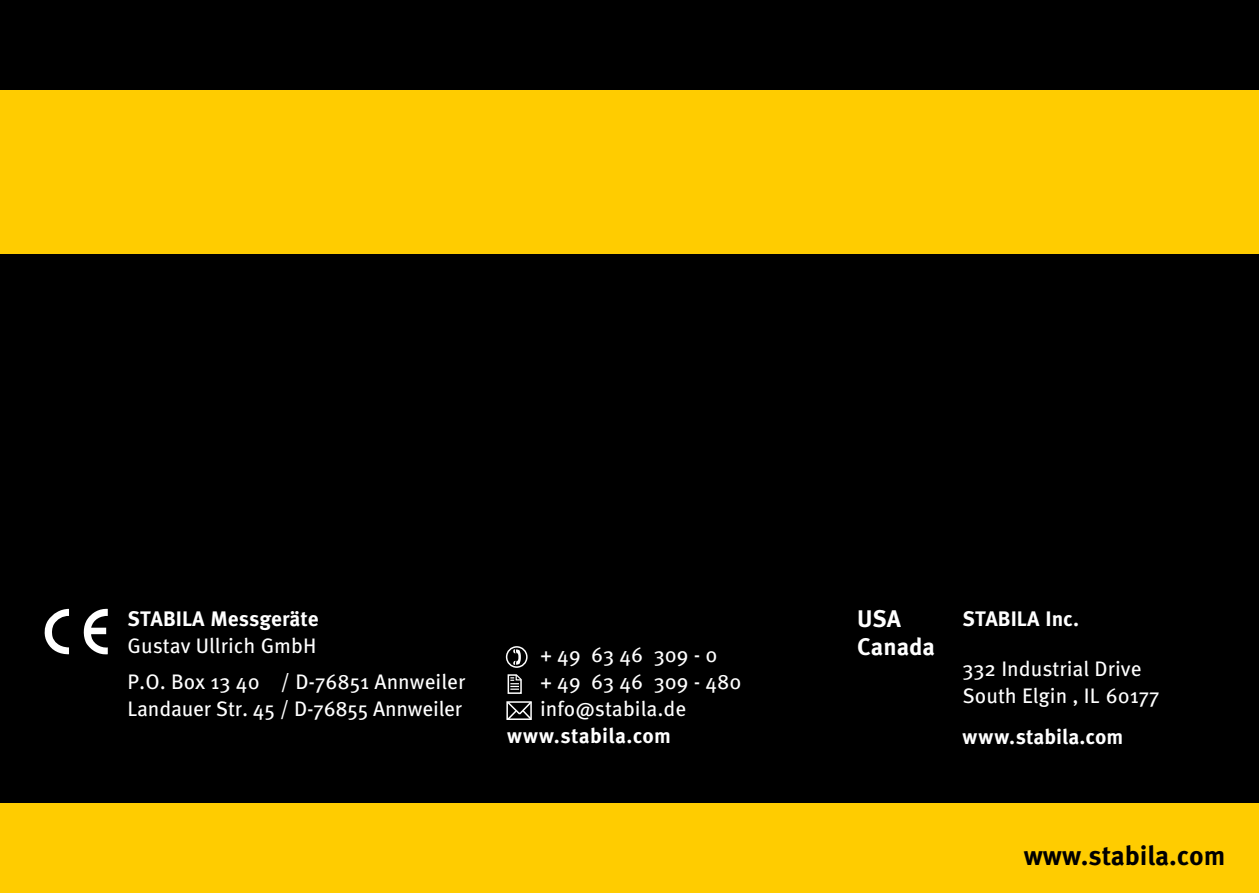
<style>
.page{position:relative;width:1259px;height:893px;background:#fff}
.page>*{position:absolute;margin:0;border:0;box-sizing:border-box;transform-origin:0 0}
.t1{font:700 27px "Meta Pro";letter-spacing:-.005em;color:#000}
.t2{font:700 24px "Meta Pro";color:#fff}
.t3{font:21px "Meta Pro";color:#fff}
.t4{font:700 21px "Meta Pro";color:#fff}
.t5{font:700 21px "Meta Pro";letter-spacing:.02em;color:#fff}
</style>
<div class="page">
<div style="left:0;top:0;width:1259px;height:859px;background:#000"></div>
<div style="left:0;top:804px;width:1259px;height:89px;background:#fc0"></div>
<div style="left:0;top:91px;width:1259px;height:163px;background:#fc0"></div>
<svg style="left:83px;top:608px;width:25px;height:47px"></svg>
<svg style="left:44px;top:609px;width:25px;height:45px"></svg>
<svg style="left:506px;top:701px;width:26px;height:19px"></svg>
<svg style="left:507px;top:674px;width:15px;height:20px"></svg>
<svg style="left:513px;top:649px;width:8px;height:16px"></svg>
<div style="left:506px;top:646px;width:21px;height:22px;border:2px solid #fff;border-radius:50%"></div>
<p class="t4" style="left:128px;top:602px;width:193px">STABILA Messgeräte</p>
<p class="t3" style="left:128px;top:630px;width:190px">Gustav Ullrich GmbH</p>
<p class="t3" style="left:128px;top:666px;width:339px">P.O. Box 13 40 / D-76851 Annweiler</p>
<p class="t3" style="left:128px;top:693px;width:336px">Landauer Str. 45 / D-76855 Annweiler</p>
<p class="t3" style="left:540px;top:639px;width:179px">+ 49 63 46 309 - 0</p>
<p class="t3" style="left:540px;top:666px;width:203px">+ 49 63 46 309 - 480</p>
<p class="t3" style="left:540px;top:693px;width:148px">info@stabila.de</p>
<p class="t5" style="left:507px;top:719px;width:166px">www.stabila.com</p>
<p class="t2" style="left:857px;top:600px;width:45px">USA</p>
<p class="t2" style="left:857px;top:628px;width:80px">Canada</p>
<p class="t4" style="left:962px;top:602px;width:118px">STABILA Inc.</p>
<p class="t3" style="left:962px;top:653px;width:181px">332 Industrial Drive</p>
<p class="t3" style="left:962px;top:680px;width:198px">South Elgin , IL 60177</p>
<p class="t4" style="left:962px;top:720px;width:162px">www.stabila.com</p>
<p class="t1" style="left:1023px;top:834px;width:203px">www.stabila.com</p>
</div>
